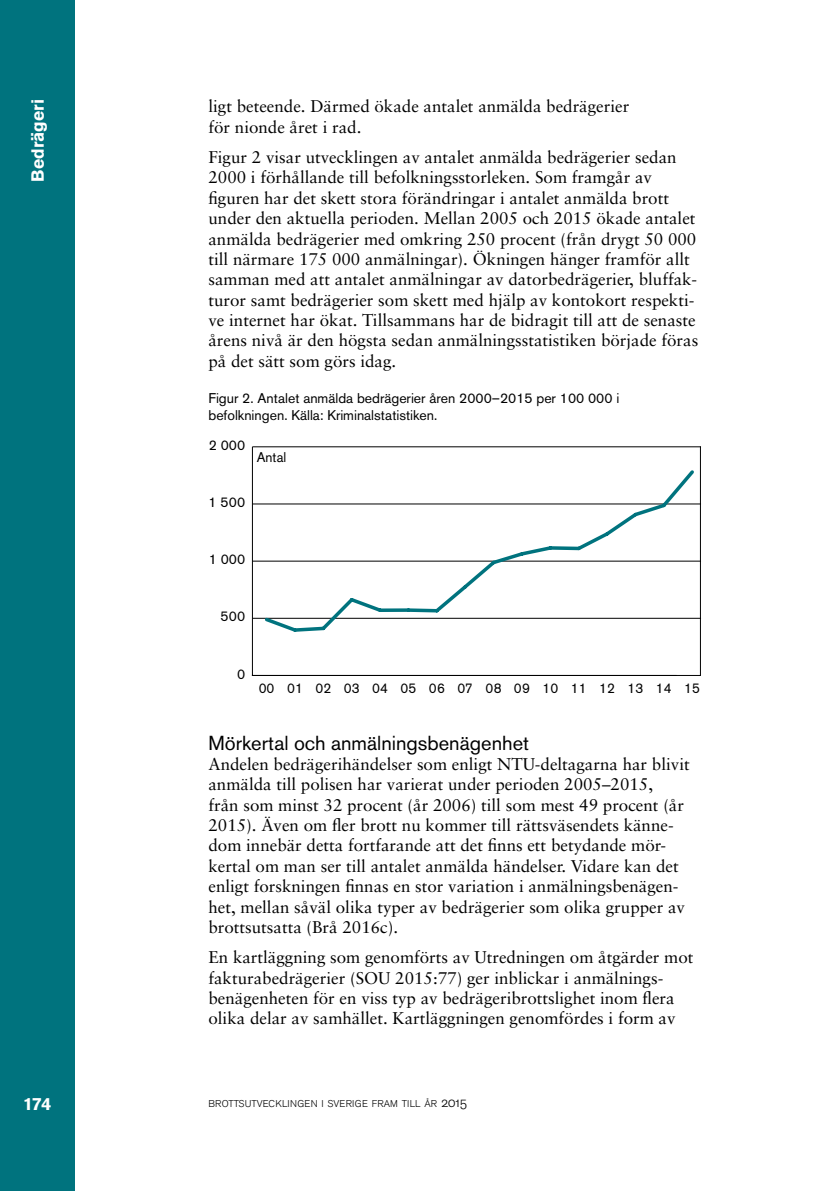
<style>
.page{position:relative;width:819px;height:1191px;background:#fff}
.page>*{position:absolute;margin:0;border:0;box-sizing:border-box;transform-origin:0 0}
.t1{font:20.12px "Akzidenz Grotesk BE";color:#000}
.t2{font:700 17.5px "Akzidenz Grotesk BE";color:#fff}
.t3{font:16.97px/20.3px "Sabon";color:#000}
.t4{font:14px/16.8px "Akzidenz Grotesk BE";color:#000}
.t5{font:9.8px "Akzidenz Grotesk BE Light Os F";letter-spacing:.02em;color:#000}
.s1{font-size:14px}
</style>
<div class="page">
<div style="left:0;top:0;width:74px;height:1191px;background:#00737e"></div>
<hr style="left:252px;top:675px;width:449px;height:1px;background:#000">
<hr style="left:252px;top:447px;width:1px;height:228px;background:#000">
<hr style="left:252px;top:618px;width:449px;height:1px;background:#000">
<hr style="left:252px;top:561px;width:449px;height:1px;background:#000">
<hr style="left:252px;top:503px;width:449px;height:1px;background:#000">
<hr style="left:252px;top:446px;width:449px;height:1px;background:#000">
<svg style="left:262px;top:470px;width:435px;height:162px"></svg>
<hr style="left:700px;top:446px;width:1px;height:229px;background:#000">
<p class="t2" style="left:28px;top:182px;width:84px;rotate:-90deg">Bedrägeri</p>
<p class="t3" style="left:208px;top:96px;width:422px">ligt beteende. Därmed ökade antalet anmälda bedrägerier för nionde året i rad.</p>
<p class="t3" style="left:208px;top:147px;width:491px">Figur 2 visar utvecklingen av antalet anmälda bedrägerier sedan 2000 i förhållande till befolkningsstorleken. Som framgår av figuren har det skett stora förändringar i antalet anmälda brott under den aktuella perioden. Mellan 2005 och 2015 ökade antalet anmälda bedrägerier med omkring 250 procent (från drygt 50 000 till närmare 175 000 anmälningar). Ökningen hänger framför allt samman med att antalet anmälningar av datorbedrägerier, bluffak&shy;turor samt bedrägerier som skett med hjälp av kontokort respekti&shy;ve internet har ökat. Tillsammans har de bidragit till att de senaste årens nivå är den högsta sedan anmälningsstatistiken började föras på det sätt som görs idag.</p>
<p class="t4" style="left:208px;top:390px;width:412px">Figur 2. Antalet anmälda bedrägerier åren 2000–2015 per 100 000 i befolkningen. Källa: Kriminalstatistiken.</p>
<p class="t4" style="left:209px;top:436px;width:38px">2 000</p>
<p class="t4" style="left:257px;top:449px;width:31px">Antal</p>
<p class="t4" style="left:208px;top:494px;width:38px">1 500</p>
<p class="t4" style="left:209px;top:551px;width:38px">1 000</p>
<p class="t4" style="left:220px;top:608px;width:26px">500</p>
<p class="t4" style="left:237px;top:665px;width:10px">0</p>
<p class="t4" style="left:259px;top:679px;width:443px">00 01 02 03 04 05 06 07 08 09 10 11 12 13 14 15</p>
<p class="t1" style="left:208px;top:730px;width:322px">Mörkertal och anmälningsbenägenhet</p>
<p class="t3" style="left:208px;top:753px;width:482px">Andelen bedrägerihändelser som enligt NTU-deltagarna har blivit anmälda till polisen har varierat under perioden 2005–2015,<br>från som minst 32 procent (år 2006) till som mest 49 procent (år 2015). Även om fler brott nu kommer till rättsväsendets känne&shy;dom innebär detta fortfarande att det finns ett betydande mör&shy;kertal om man ser till antalet anmälda händelser. Vidare kan det enligt forskningen finnas en stor variation i anmälningsbenägen&shy;het, mellan såväl olika typer av bedrägerier som olika grupper av brottsutsatta (Brå 2016c).</p>
<p class="t3" style="left:208px;top:947px;width:486px">En kartläggning som genomförts av Utredningen om åtgärder mot fakturabedrägerier (SOU 2015:77) ger inblickar i anmälnings&shy;benägenheten för en viss typ av bedrägeribrottslighet inom flera olika delar av samhället. Kartläggningen genomfördes i form av</p>
<p class="t2" style="left:23px;top:1093px;width:30px">174</p>
<p class="t5" style="left:208px;top:1098px;width:260px">BROTTSUTVECKLINGEN I SVERIGE FRAM TILL ÅR <span class="s1">2015</span></p>
</div>
